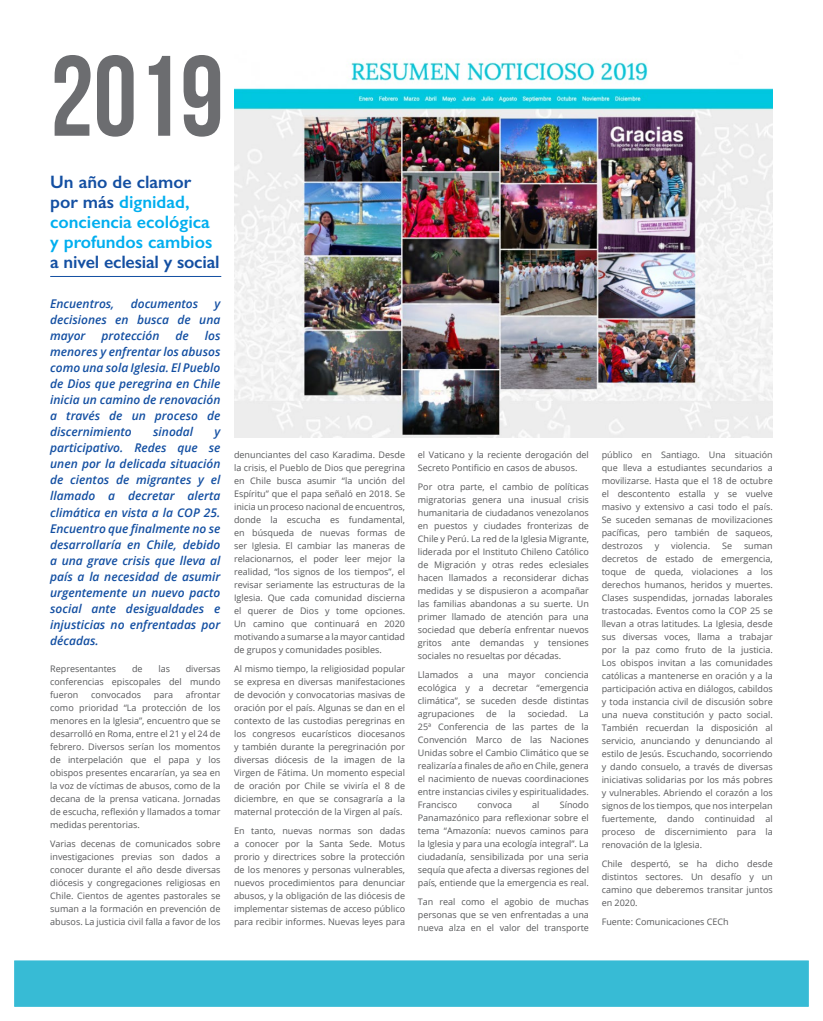
<style>
.page{position:relative;width:823px;height:1021px;background:#fff}
.page>*{position:absolute;margin:0;border:0;box-sizing:border-box;transform-origin:0 0}
.t1{font:114px "Bebas Neue";color:#6c6d70;scale:.96 1}
.t2{font:600 18px/20px "Gill Sans";color:#00aeef}
.t3{font:italic 600 12px/16px "Open Sans";color:#134fa2;text-align:justify}
.t4{font:9px/13px "Open Sans";color:#57585a;text-align:justify}
.s1{color:#134fa2}
</style>
<div class="page">
<img style="left:234px;top:59px;width:538px;height:379px">
<hr style="left:50px;top:276px;width:171px;height:1px;background:#134fa2">
<div style="left:14px;top:960px;width:794px;height:46px;background:#37bbd5;border:1px solid #37bbd5"></div>
<p class="t1" style="left:50px;top:34px;width:182px">2019</p>
<p class="t2" style="left:50px;top:171px;width:171px"><span class="s1">Un año de clamor por más</span> dignidad, conciencia ecológica y profundos cambios <span class="s1">a nivel eclesial y social</span></p>
<p class="t3" style="left:50px;top:296px;width:66px">Encuentros,</p>
<p class="t3" style="left:131px;top:296px;width:69px">documentos</p>
<p class="t3" style="left:50px;top:296px;width:172px;text-indent:164px">y decisiones en busca de una mayor</p>
<p class="t3" style="left:101px;top:328px;width:59px">protección</p>
<p class="t3" style="left:175px;top:328px;width:15px">de</p>
<p class="t3" style="left:50px;top:328px;width:172px;text-indent:154px">los menores y enfrentar los abusos como una sola Iglesia. El Pueblo de Dios que peregrina en Chile inicia un camino de renovación a través de un proceso de discernimiento</p>
<p class="t3" style="left:153px;top:424px;width:41px">sinodal</p>
<p class="t3" style="left:50px;top:424px;width:172px;text-indent:164px">y participativo. Redes que se unen por la delicada situación de cientos de migrantes y el llamado a decretar alerta climática en vista a la COP 25.<br>Encuentro que finalmente no se desarrollaría en Chile, debido a una grave crisis que lleva al país a la necesidad de asumir urgentemente un nuevo pacto social ante desigualdades e injusticias no enfrentadas por décadas.</p>
<p class="t4" style="left:50px;top:661px;width:67px">Representantes</p>
<p class="t4" style="left:132px;top:661px;width:12px">de</p>
<p class="t4" style="left:158px;top:661px;width:13px">las</p>
<p class="t4" style="left:50px;top:661px;width:172px;text-indent:135px">diversas conferencias episcopales del mundo fueron</p>
<p class="t4" style="left:50px;top:687px;width:172px;text-indent:135px">afrontar como prioridad “La protección de los menores en la Iglesia”, encuentro que se desarrolló en Roma, entre el 21 y el 24 de febrero. Diversos serían los momentos de interpelación que el papa y los obispos presentes encararían, ya sea en la voz de víctimas de abusos, como de la decana de la prensa vaticana. Jornadas de escucha, reflexión y llamados a tomar medidas perentorias.</p>
<p class="t4" style="left:50px;top:836px;width:172px">Varias decenas de comunicados sobre investigaciones previas son dados a conocer durante el año desde diversas diócesis y congregaciones religiosas en Chile. Cientos de agentes pastorales se suman a la formación en prevención de abusos. La justicia civil falla a favor de los</p>
<p class="t4" style="left:91px;top:687px;width:51px">convocados</p>
<p class="t4" style="left:154px;top:687px;width:21px">para</p>
<p class="t4" style="left:234px;top:448px;width:172px">denunciantes del caso Karadima. Desde la crisis, el Pueblo de Dios que peregrina en Chile busca asumir “la unción del Espíritu” que el papa señaló en 2018. Se inicia un proceso nacional de encuentros, donde la escucha es fundamental, en búsqueda de nuevas formas de ser Iglesia. El cambiar las maneras de relacionarnos, el poder leer mejor la realidad, “los signos de los tiempos”, el revisar seriamente las estructuras de la Iglesia. Que cada comunidad discierna el querer de Dios y tome opciones.<br>Un camino que continuará en 2020 motivando a sumarse a la mayor cantidad de grupos y comunidades posibles.</p>
<p class="t4" style="left:234px;top:662px;width:172px">Al mismo tiempo, la religiosidad popular se expresa en diversas manifestaciones de devoción y convocatorias masivas de oración por el país. Algunas se dan en el contexto de las custodias peregrinas en los congresos eucarísticos diocesanos y también durante la peregrinación por diversas diócesis de la imagen de la Virgen de Fátima. Un momento especial de oración por Chile se viviría el 8 de diciembre, en que se consagraría a la maternal protección de la Virgen al país.</p>
<p class="t4" style="left:234px;top:824px;width:172px">En tanto, nuevas normas son dadas a conocer por la Santa Sede. Motus prorio y directrices sobre la protección de los menores y personas vulnerables, nuevos procedimientos para denunciar abusos, y la obligación de las diócesis de implementar sistemas de acceso público para recibir informes. Nuevas leyes para</p>
<p class="t4" style="left:417px;top:448px;width:172px">el Vaticano y la reciente derogación del<br>Secreto Pontificio en casos de abusos.</p>
<p class="t4" style="left:417px;top:480px;width:172px">Por otra parte, el cambio de políticas migratorias genera una inusual crisis humanitaria de ciudadanos venezolanos en puestos y ciudades fronterizas de Chile y Perú. La red de la Iglesia Migrante, liderada por el Instituto Chileno Católico de Migración y otras redes eclesiales hacen llamados a reconsiderar dichas medidas y se dispusieron a acompañar las familias abandonas a su suerte. Un primer llamado de atención para una sociedad que debería enfrentar nuevos gritos ante demandas y tensiones sociales no resueltas por décadas.</p>
<p class="t4" style="left:417px;top:668px;width:172px">Llamados a una mayor conciencia ecológica y a decretar “emergencia climática”, se suceden desde distintas agrupaciones</p>
<p class="t4" style="left:486px;top:707px;width:12px">de</p>
<p class="t4" style="left:508px;top:707px;width:9px">la</p>
<p class="t4" style="left:527px;top:707px;width:41px">sociedad.</p>
<p class="t4" style="left:417px;top:707px;width:172px;text-indent:161px">La 25ª Conferencia de las partes de la Convención Marco de las Naciones Unidas sobre el Cambio Climático que se realizaría a finales de año en Chile, genera el nacimiento de nuevas coordinaciones entre instancias civiles y espiritualidades.<br>Francisco</p>
<p class="t4" style="left:417px;top:798px;width:172px;text-indent:142px">Sínodo Panamazónico para reflexionar sobre el tema “Amazonía: nuevos caminos para la Iglesia y para una ecología integral”. La ciudadanía, sensibilizada por una seria sequía que afecta a diversas regiones del país, entiende que la emergencia es real.</p>
<p class="t4" style="left:417px;top:895px;width:172px">Tan real como el agobio de muchas personas que se ven enfrentadas a una nueva alza en el valor del transporte</p>
<p class="t4" style="left:477px;top:798px;width:36px">convoca</p>
<p class="t4" style="left:532px;top:798px;width:9px">al</p>
<p class="t4" style="left:601px;top:448px;width:172px">público en Santiago. Una situación que lleva a estudiantes secundarios a movilizarse. Hasta que el 18 de octubre el descontento estalla y se vuelve masivo y extensivo a casi todo el país.<br>Se suceden semanas de movilizaciones pacíficas, pero también de saqueos, destrozos</p>
<p class="t4" style="left:654px;top:539px;width:6px">y</p>
<p class="t4" style="left:670px;top:539px;width:41px">violencia.</p>
<p class="t4" style="left:721px;top:539px;width:11px">Se</p>
<p class="t4" style="left:601px;top:539px;width:172px;text-indent:142px">suman decretos de estado de emergencia, toque de queda, violaciones a los derechos humanos, heridos y muertes.<br>Clases suspendidas, jornadas laborales trastocadas. Eventos como la COP 25 se llevan a otras latitudes. La Iglesia, desde sus diversas voces, llama a trabajar por la paz como fruto de la justicia.<br>Los obispos invitan a las comunidades católicas a mantenerse en oración y a la participación activa en diálogos, cabildos y toda instancia civil de discusión sobre una nueva constitución y pacto social.<br>También recuerdan la disposición al servicio, anunciando y denunciando al estilo de Jesús. Escuchando, socorriendo y dando consuelo, a través de diversas iniciativas solidarias por los más pobres y vulnerables. Abriendo el corazón a los signos de los tiempos, que nos interpelan fuertemente, dando continuidad al proceso de discernimiento para la renovación de la Iglesia.</p>
<p class="t4" style="left:601px;top:857px;width:172px">Chile despertó, se ha dicho desde distintos sectores. Un desafío y un camino que deberemos transitar juntos en 2020.</p>
<p class="t4" style="left:601px;top:915px;width:128px">Fuente: Comunicaciones CECh</p>
</div>
